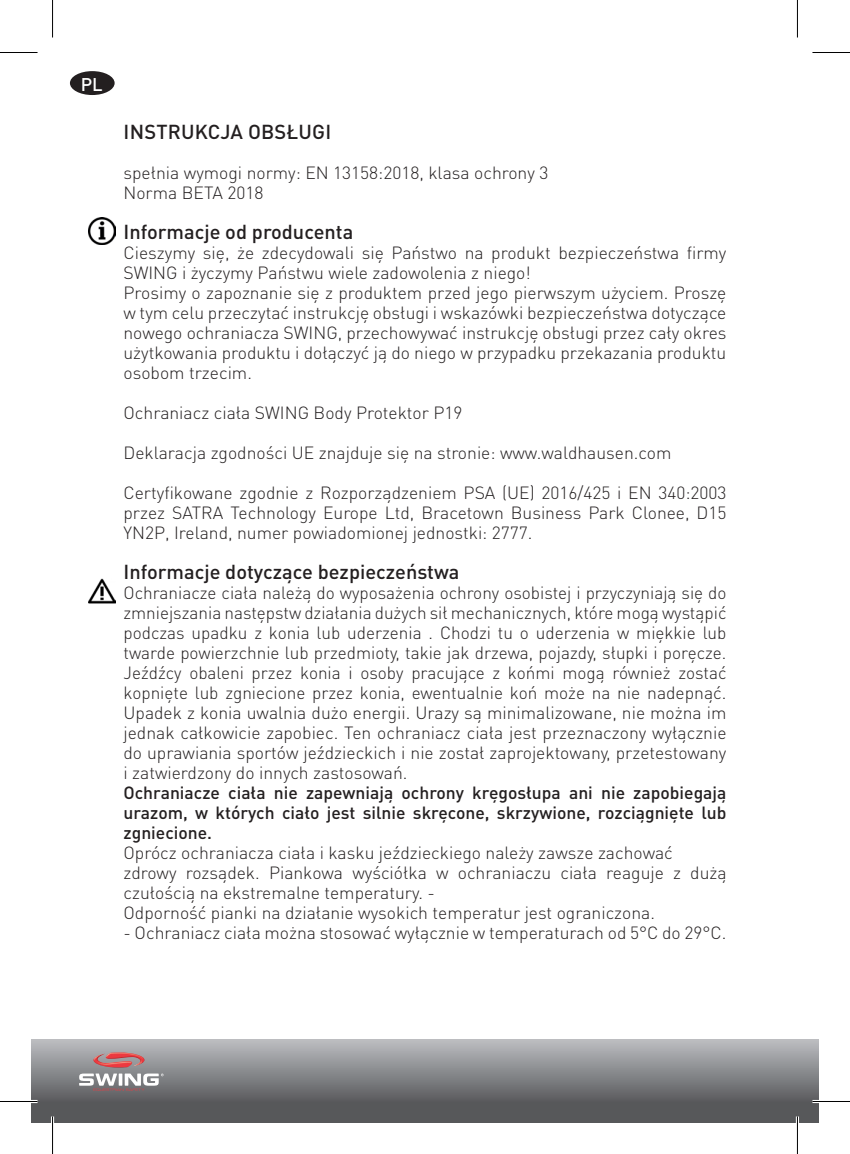
<style>
.page{position:relative;width:850px;height:1154px;background:#fff}
.page>*{position:absolute;margin:0;border:0;box-sizing:border-box;transform-origin:0 0}
.t1{font:500 20px "DIN Pro";color:#231f20}
.t2{font:500 18.25px "DIN Pro";color:#fff}
.t3{font:300 17.5px/20px "DIN Pro";color:#231f20}
.t4{font:500 17.5px/20px "DIN Pro";color:#231f20;text-align:justify}
</style>
<div class="page">
<svg style="left:31px;top:1039px;width:787px;height:84px;background:#7d7f81"></svg>
<svg style="left:79px;top:1067px;width:84px;height:24px"></svg>
<img style="left:93px;top:1054px;width:39px;height:13px">
<img style="left:106px;top:1052px;width:38px;height:14px">
<div style="left:70px;top:71px;width:45px;height:24px;background:#231f20;border-radius:50%"></div>
<img style="left:89px;top:218px;width:27px;height:27px">
<img style="left:89px;top:578px;width:27px;height:26px">
<hr style="left:0;top:1100px;width:38px;height:3px;background:#fff">
<hr style="left:812px;top:1100px;width:37px;height:3px;background:#fff">
<hr style="left:51px;top:1116px;width:3px;height:38px;background:#fff">
<hr style="left:795px;top:1116px;width:3px;height:38px;background:#fff">
<hr style="left:0;top:52px;width:38px;height:1px;background:#000">
<hr style="left:812px;top:52px;width:37px;height:1px;background:#000">
<hr style="left:0;top:1101px;width:38px;height:1px;background:#000">
<hr style="left:812px;top:1101px;width:37px;height:1px;background:#000">
<hr style="left:52px;top:0;width:1px;height:38px;background:#000">
<hr style="left:52px;top:1116px;width:1px;height:38px;background:#000">
<hr style="left:796px;top:0;width:1px;height:38px;background:#000">
<hr style="left:796px;top:1116px;width:1px;height:38px;background:#000">
<p class="t2" style="left:81px;top:72px;width:23px">PL</p>
<p class="t1" style="left:123px;top:118px;width:209px">INSTRUKCJA OBSŁUGI</p>
<p class="t3" style="left:123px;top:162px;width:426px">spełnia wymogi normy: EN 13158:2018, klasa ochrony 3<br>Norma BETA 2018</p>
<p class="t1" style="left:123px;top:218px;width:231px">Informacje od producenta</p>
<p class="t3" style="left:123px;top:242px;width:604px">Cieszymy się, że zdecydowali się Państwo na produkt bezpieczeństwa firmy SWING i życzymy Państwu wiele zadowolenia z niego!<br>Prosimy o zapoznanie się z produktem przed jego pierwszym użyciem. Proszę w tym celu przeczytać instrukcję obsługi i wskazówki bezpieczeństwa dotyczące nowego ochraniacza SWING, przechowywać instrukcję obsługi przez cały okres użytkowania produktu i dołączyć ją do niego w przypadku przekazania produktu osobom trzecim.</p>
<p class="t3" style="left:123px;top:402px;width:340px">Ochraniacz ciała SWING Body Protektor P19</p>
<p class="t3" style="left:123px;top:442px;width:549px">Deklaracja zgodności UE znajduje się na stronie: www.waldhausen.com</p>
<p class="t3" style="left:123px;top:482px;width:604px;text-align:justify">Certyfikowane zgodnie z Rozporządzeniem PSA (UE) 2016/425 i EN 340:2003 przez SATRA Technology Europe Ltd, Bracetown Business Park Clonee, D15<br>YN2P, Ireland, numer powiadomionej jednostki: 2777.</p>
<p class="t1" style="left:123px;top:558px;width:337px">Informacje dotyczące bezpieczeństwa</p>
<p class="t3" style="left:123px;top:582px;width:604px;text-align:justify">Ochraniacze ciała należą do wyposażenia ochrony osobistej i przyczyniają się do zmniejszania następstw działania dużych sił mechanicznych, które mogą wystąpić podczas upadku z konia lub uderzenia . Chodzi tu o uderzenia w miękkie lub twarde powierzchnie lub przedmioty, takie jak drzewa, pojazdy, słupki i poręcze.<br>Jeźdźcy obaleni przez konia i osoby pracujące z końmi mogą również zostać kopnięte lub zgniecione przez konia, ewentualnie koń może na nie nadepnąć.<br>Upadek z konia uwalnia dużo energii. Urazy są minimalizowane, nie można im jednak całkowicie zapobiec. Ten ochraniacz ciała jest przeznaczony wyłącznie do uprawiania sportów jeździeckich i nie został zaprojektowany, przetestowany i zatwierdzony do innych zastosowań.</p>
<p class="t4" style="left:123px;top:782px;width:604px">Ochraniacze ciała nie zapewniają ochrony kręgosłupa ani nie zapobiegają urazom, w których ciało jest silnie skręcone, skrzywione, rozciągnięte lub zgniecione.</p>
<p class="t3" style="left:123px;top:842px;width:604px">Oprócz ochraniacza ciała i kasku jeździeckiego należy zawsze zachować zdrowy rozsądek. Piankowa wyściółka w ochraniaczu ciała reaguje z dużą czułością na ekstremalne temperatury. -<br>Odporność pianki na działanie wysokich temperatur jest ograniczona.</p>
<p class="t3" style="left:123px;top:922px;width:604px">- Ochraniacz ciała można stosować wyłącznie w temperaturach od 5°C do 29°C.</p>
</div>
